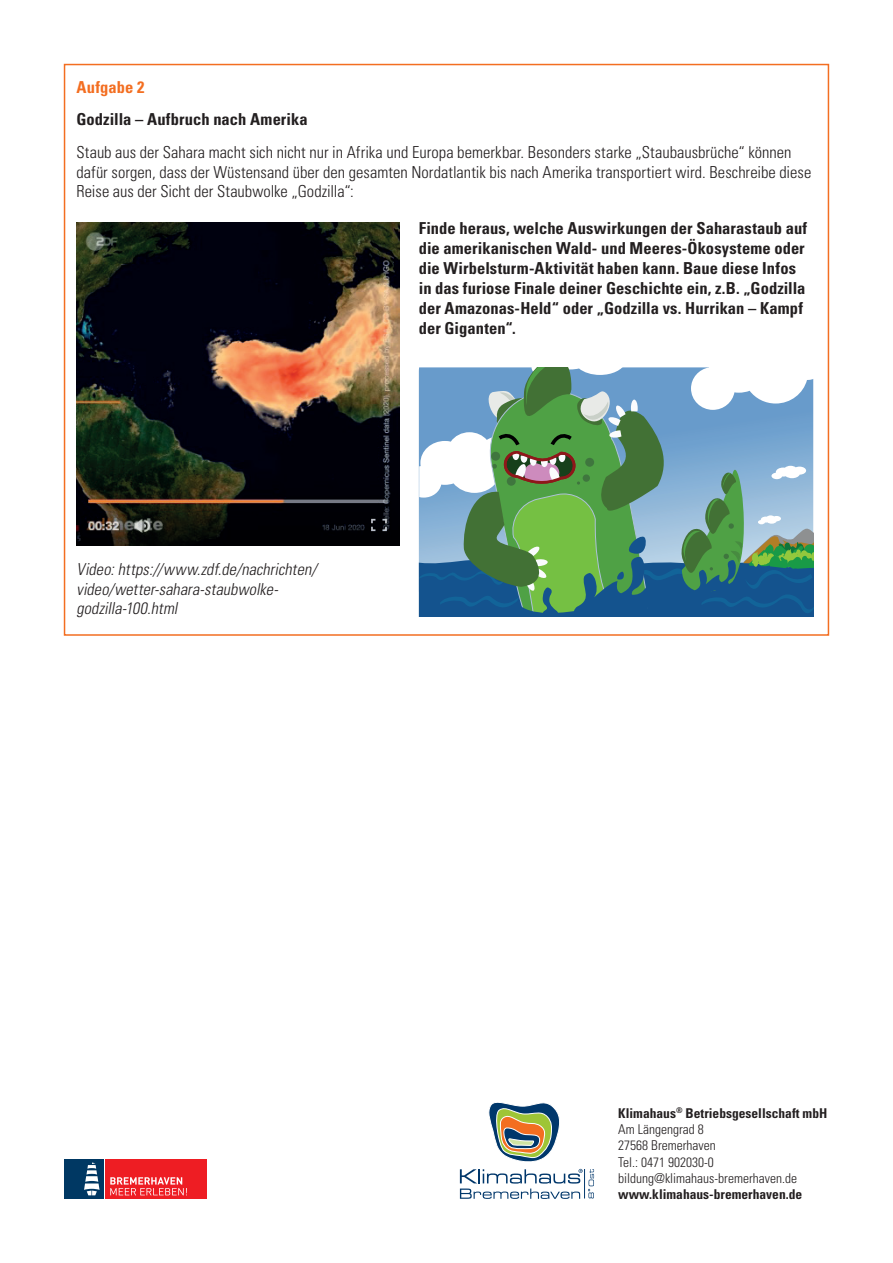
<style>
.page{position:relative;width:893px;height:1263px;background:#fff}
.page>*{position:absolute;margin:0;border:0;box-sizing:border-box;transform-origin:0 0}
.t1{font:700 condensed 16.5px/19.8px "Univers LT Std";letter-spacing:.005em;color:#231f20}
.t2{font:300 condensed 16.5px/19.8px "Univers LT Std";color:#231f20}
.t3{font:italic 300 condensed 16.5px/19.8px "Univers LT Std";color:#231f20}
.t4{font:700 condensed 16.5px "Univers LT Std";letter-spacing:.01em;color:#f36e21}
.t5{font:300 condensed 13.5px/16.2px "Univers LT Std";color:#231f20}
.t6{font:700 condensed 13.5px "Univers LT Std";color:#231f20}
.s1{font-weight:700}
</style>
<div class="page">
<svg style="left:460px;top:1102px;width:134px;height:97px"></svg>
<div style="left:64px;top:1159px;width:39px;height:40px;background:#003863"></div>
<svg style="left:84px;top:1162px;width:16px;height:33px"></svg>
<div style="left:106px;top:1159px;width:101px;height:40px;background:#ee1d23"></div>
<svg style="left:110px;top:1177px;width:77px;height:18px"></svg>
<img style="left:77px;top:223px;width:322px;height:322px">
<svg style="left:419px;top:367px;width:394px;height:250px;background:#6a9c95"></svg>
<p class="t4" style="left:77px;top:77px;width:69px">Aufgabe 2</p>
<p class="t1" style="left:77px;top:109px;width:233px">Godzilla – Aufbruch nach Amerika</p>
<p class="t2" style="left:77px;top:142px;width:736px">Staub aus der Sahara macht sich nicht nur in Afrika und Europa bemerkbar. Besonders starke „Staubausbrüche“ können dafür sorgen, dass der Wüstensand über den gesamten Nordatlantik bis nach Amerika transportiert wird. Beschreibe diese<br>Reise aus der Sicht der Staubwolke „Godzilla“:</p>
<p class="t3" style="left:77px;top:559px;width:245px">Video:https://www.zdf.de/nachrichten/ video/wetter-sahara-staubwolke&shy;godzilla-100.html</p>
<p class="t1" style="left:419px;top:219px;width:390px">Finde heraus, welche Auswirkungen der Saharastaub auf die amerikanischen Wald- und Meeres-Ökosysteme oder die Wirbelsturm-Aktivität haben kann. Baue diese Infos in das furiose Finale deiner Geschichte ein, z.B. „Godzilla der Amazonas-Held“ oder „Godzilla vs. Hurrikan – Kampf der Giganten“.</p>
<p class="t5" style="left:618px;top:1105px;width:211px"><span class="s1">Klimahaus</span><sup>®</sup> <span class="s1">Betriebsgesellschaft mbH<br></span>Am Längengrad 8<br>27568 Bremerhaven<br>Tel.: 0471 902030-0 bildung@klimahaus-bremerhaven.de</p>
<p class="t6" style="left:618px;top:1186px;width:185px">www.klimahaus-bremerhaven.de</p>
</div>
